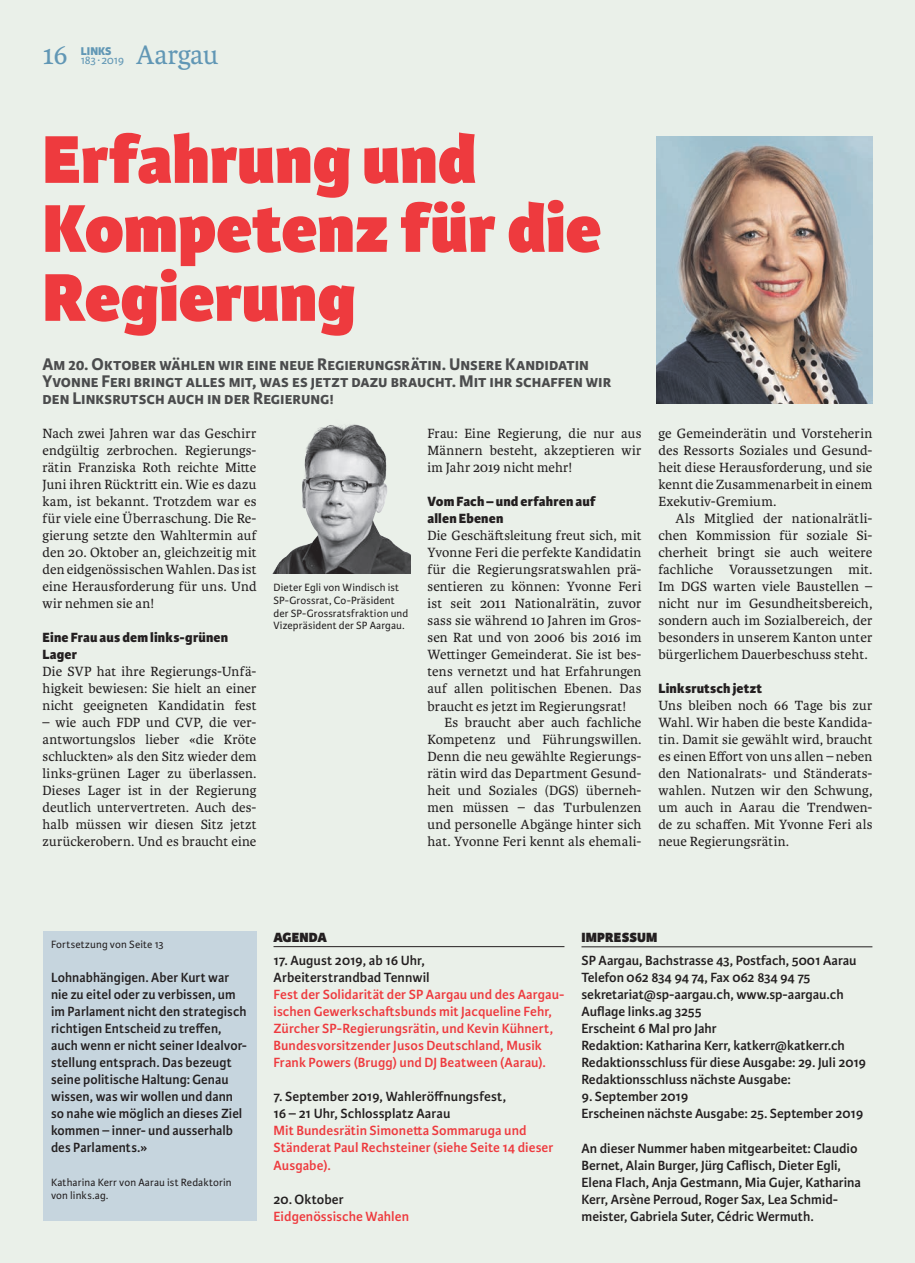
<style>
.page{position:relative;width:915px;height:1263px;background:#fff}
.page>*{position:absolute;margin:0;border:0;box-sizing:border-box;transform-origin:0 0}
.t1{font:800 72px/69px "Karmina Sans";color:#ee3a3e}
.t2{font:28.5px "Karmina";letter-spacing:-.01em;color:#6197b5}
.t3{font:700 18px/17px "Karmina Sans";color:#4b4c4d}
.t4{font:14.25px/17px "Karmina";letter-spacing:.01em;color:#231f20;text-align:justify}
.t5{font:600 14.25px/17px "Karmina Sans";color:#231f20}
.t6{font:600 14.25px/17px "Karmina Sans";letter-spacing:.005em;color:#ee3a3e}
.t7{font:800 14.25px/17px "Karmina Sans";letter-spacing:.01em;color:#231f20}
.t8{font:800 14.25px "Karmina Sans";letter-spacing:.01em;color:#231f20}
.t9{font:12px "Karmina Sans";letter-spacing:-.02em;color:#6197b5}
.t10{font:800 12px "Karmina Sans";color:#6197b5}
.t11{font:11.25px/12.8px "Karmina Sans";letter-spacing:.01em;color:#231f20}
</style>
<div class="page">
<div style="left:0;top:0;width:914px;height:1263px;background:#eaf0e9"></div>
<hr style="left:581px;top:946px;width:291px;height:1px;background:#231f20">
<hr style="left:273px;top:946px;width:291px;height:1px;background:#231f20">
<img style="left:273px;top:424px;width:137px;height:149px">
<img style="left:656px;top:137px;width:216px;height:267px">
<div style="left:43px;top:931px;width:213px;height:289px;background:#c6d5de"></div>
<p class="t9" style="left:81px;top:53px;width:45px">183 ∙ 2019</p>
<h2 class="t2" style="left:136px;top:39px;width:84px">Aargau</h2>
<h2 class="t2" style="left:43px;top:39px;width:27px">16</h2>
<p class="t10" style="left:81px;top:44px;width:32px">LINKS</p>
<h1 class="t1" style="left:43px;top:128px;width:560px">Erfahrung und<br>Kompetenz für die<br>Regierung</h1>
<p class="t3" style="left:43px;top:356px;width:570px">Am 20. Oktober wählen wir eine neue Regierungsrätin. Unsere Kandidatin<br>Yvonne Feri bringt alles mit, was es jetzt dazu braucht. Mit ihr schaffen wir den Linksrutsch auch in der Regierung!</p>
<p class="t4" style="left:43px;top:425px;width:215px">Nach zwei Jahren war das Geschirr endgültig zerbrochen. Regierungs&shy;rätin Franziska Roth reichte Mitte Juni ihren Rücktritt ein. Wie es dazu kam, ist bekannt. Trotzdem war es für viele eine Überraschung. Die Re&shy;gierung setzte den Wahltermin auf den 20. Oktober an, gleichzeitig mit den eidgenössischen Wahlen. Das ist eine Herausforderung für uns. Und wir nehmen sie an!</p>
<p class="t7" style="left:43px;top:630px;width:187px">Eine Frau aus dem links-grünen<br>Lager</p>
<p class="t4" style="left:43px;top:663px;width:215px">Die SVP hat ihre Regierungs-Unfä&shy;higkeit bewiesen: Sie hielt an einer nicht geeigneten Kandidatin fest</p>
<p class="t4" style="left:43px;top:714px;width:215px">– wie auch FDP und CVP, die ver&shy;antwortungslos lieber «die Kröte schluckten» als den Sitz wieder dem links-grünen Lager zu überlassen.<br>Dieses Lager ist in der Regierung deutlich untervertreten. Auch des&shy;halb müssen wir diesen Sitz jetzt zurückerobern. Und es braucht eine</p>
<p class="t11" style="left:273px;top:581px;width:136px">Dieter Egli von Windisch ist<br>SP-Grossrat, Co-Präsident der SP-Grossratsfraktion und<br>Vizepräsident der SP Aargau.</p>
<p class="t4" style="left:427px;top:425px;width:215px">Frau: Eine Regierung, die nur aus Männern besteht, akzeptieren wir im Jahr 2019 nicht mehr!</p>
<p class="t7" style="left:427px;top:494px;width:169px">Vom Fach – und erfahren auf allen Ebenen</p>
<p class="t4" style="left:427px;top:527px;width:215px">Die Geschäftsleitung freut sich, mit Yvonne Feri die perfekte Kandidatin für die Regierungsratswahlen prä&shy;sentieren zu können: Yvonne Feri ist seit 2011 Nationalrätin, zuvor sass sie während 10 Jahren im Gros&shy;sen Rat und von 2006 bis 2016 im Wettinger Gemeinderat. Sie ist bes&shy;tens vernetzt und hat Erfahrungen auf allen politischen Ebenen. Das braucht es jetzt im Regierungsrat!</p>
<p class="t4" style="left:427px;top:714px;width:215px;text-indent:17px">Es braucht aber auch fachliche Kompetenz und Führungswillen.<br>Denn die neu gewählte Regierungs&shy;rätin wird das Department Gesund&shy;heit und Soziales (DGS) überneh&shy;men müssen – das Turbulenzen und personelle Abgänge hinter sich hat. Yvonne Feri kennt als ehemali-</p>
<p class="t4" style="left:658px;top:425px;width:215px">ge Gemeinderätin und Vorsteherin des Ressorts Soziales und Gesund&shy;heit diese Herausforderung, und sie kennt die Zusammenarbeit in einem Exekutiv-Gremium.</p>
<p class="t4" style="left:658px;top:510px;width:215px;text-indent:17px">Als Mitglied der nationalrätli&shy;chen Kommission für soziale Si&shy;cherheit bringt sie auch weitere fachliche Voraussetzungen mit.<br>Im DGS warten viele Baustellen – nicht nur im Gesundheitsbereich, sondern auch im Sozialbereich, der besonders in unserem Kanton unter bürgerlichem Dauerbeschuss steht.</p>
<p class="t7" style="left:658px;top:680px;width:105px">Linksrutsch jetzt</p>
<p class="t4" style="left:658px;top:697px;width:215px">Uns bleiben noch 66 Tage bis zur Wahl. Wir haben die beste Kandida&shy;tin. Damit sie gewählt wird, braucht es einen Effort von uns allen – neben den Nationalrats- und Ständerats&shy;wahlen. Nutzen wir den Schwung, um auch in Aarau die Trendwen&shy;de zu schaffen. Mit Yvonne Feri als neue Regierungsrätin.</p>
<p class="t11" style="left:51px;top:938px;width:114px">Fortsetzung von Seite 13</p>
<p class="t5" style="left:51px;top:969px;width:197px">Lohnabhängigen. Aber Kurt war nie zu eitel oder zu verbissen, um im Parlament nicht den strategisch richtigen Entscheid zu treffen, auch wenn er nicht seiner Idealvor&shy;stellung entsprach. Das bezeugt seine politische Haltung: Genau wissen, was wir wollen und dann so nahe wie möglich an dieses Ziel kommen – inner- und ausserhalb des Parlaments.»</p>
<p class="t11" style="left:51px;top:1176px;width:182px">Katharina Kerr von Aarau ist Redaktorin von links.ag.</p>
<p class="t8" style="left:273px;top:929px;width:55px">AGENDA</p>
<p class="t5" style="left:273px;top:952px;width:157px">17. August 2019, ab 16 Uhr,<br>Arbeiterstrandbad Tennwil</p>
<p class="t6" style="left:273px;top:986px;width:292px">Fest der Solidarität der SP Aargau und des Aargau&shy;ischen Gewerkschaftsbunds mit Jacqueline Fehr, Zürcher SP-Regierungsrätin, und Kevin Kühnert, Bundesvorsitzender Jusos Deutschland, Musik Frank Powers (Brugg) und DJ Beatween (Aarau).</p>
<p class="t5" style="left:273px;top:1088px;width:234px">7. September 2019, Wahleröffnungsfest,<br>16 – 21 Uhr, Schlossplatz Aarau</p>
<p class="t6" style="left:273px;top:1122px;width:281px">Mit Bundesrätin Simonetta Sommaruga und<br>Ständerat Paul Rechsteiner (siehe Seite 14 dieser<br>Ausgabe).</p>
<p class="t5" style="left:273px;top:1190px;width:72px">20. Oktober</p>
<p class="t6" style="left:273px;top:1207px;width:137px">Eidgenössische Wahlen</p>
<p class="t8" style="left:581px;top:929px;width:77px">IMPRESSUM</p>
<p class="t5" style="left:581px;top:952px;width:286px">SP Aargau, Bachstrasse 43, Postfach, 5001 Aarau Telefon 062 834 94 74, Fax 062 834 94 75 sekretariat@sp-aargau.ch, www.sp-aargau.ch Auflage links.ag 3255<br>Erscheint 6 Mal pro Jahr<br>Redaktion: Katharina Kerr, katkerr@katkerr.ch Redaktionsschluss für diese Ausgabe: 29. Juli 2019<br>Redaktionsschluss nächste Ausgabe:</p>
<p class="t5" style="left:581px;top:1088px;width:283px">9. September 2019<br>Erscheinen nächste Ausgabe: 25. September 2019</p>
<p class="t5" style="left:581px;top:1139px;width:281px">An dieser Nummer haben mitgearbeitet: Claudio Bernet, Alain Burger, Jürg Caflisch, Dieter Egli, Elena Flach, Anja Gestmann, Mia Gujer, Katharina Kerr, Arsène Perroud, Roger Sax, Lea Schmid&shy;meister, Gabriela Suter, Cédric Wermuth.</p>
</div>
